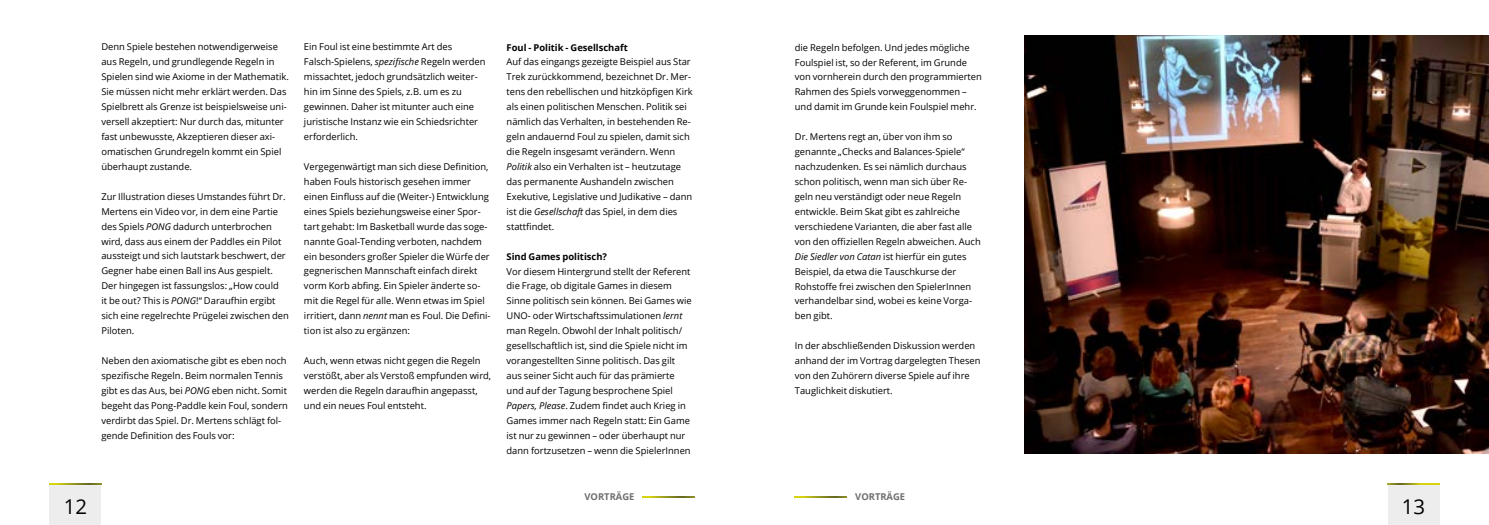
<style>
.page{position:relative;width:1489px;height:525px;background:#fff}
.page>*{position:absolute;margin:0;border:0;box-sizing:border-box;transform-origin:0 0}
.t1{font:20.38px "Open Sans";color:#000}
.t2{font:9.38px/14.9px "Open Sans";color:#000}
.t3{font:700 9.38px "Open Sans";color:#000}
.t4{font:700 9.38px "Open Sans";color:#706f6f}
.s1{font-style:italic}
</style>
<div class="page">
<img style="left:1024px;top:35px;width:464px;height:418px">
<div style="left:1387px;top:483px;width:52px;height:41px;background:#ededed"></div>
<div style="left:49px;top:483px;width:52px;height:41px;background:#ededed"></div>
<svg style="left:1387px;top:483px;width:52px;height:1px"></svg>
<svg style="left:49px;top:483px;width:52px;height:1px"></svg>
<svg style="left:794px;top:496px;width:52px;height:1px"></svg>
<svg style="left:642px;top:496px;width:52px;height:1px"></svg>
<p class="t2" style="left:101px;top:39px;width:189px">Denn Spiele bestehen notwendigerweise aus Regeln, und grundlegende Regeln in Spielen sind wie Axiome in der Mathematik.<br>Sie müssen nicht mehr erklärt werden. Das Spielbrett als Grenze ist beispielsweise uni&shy;versell akzeptiert: Nur durch das, mitunter fast unbewusste, Akzeptieren dieser axi&shy;omatischen Grundregeln kommt ein Spiel überhaupt zustande.</p>
<p class="t2" style="left:101px;top:188px;width:189px">Zur Illustration dieses Umstandes führt Dr.<br>Mertens ein Video vor, in dem eine Partie des Spiels <span class="s1">PONG</span> dadurch unterbrochen wird, dass aus einem der Paddles ein Pilot aussteigt und sich lautstark beschwert, der Gegner habe einen Ball ins Aus gespielt.<br>Der hingegen ist fassungslos: „How could<br>it be out? This is <span class="s1">PONG</span>!“ Daraufhin ergibt sich eine regelrechte Prügelei zwischen den Piloten.</p>
<p class="t2" style="left:101px;top:352px;width:188px">Neben den axiomatische gibt es eben noch spezifische Regeln. Beim normalen Tennis gibt es das Aus, bei <span class="s1">PONG</span> eben nicht. Somit begeht das Pong-Paddle kein Foul, sondern verdirbt das Spiel. Dr. Mertens schlägt fol&shy;gende Definition des Fouls vor:</p>
<p class="t2" style="left:304px;top:39px;width:183px">Ein Foul ist eine bestimmte Art des Falsch-Spielens, <span class="s1">spezifische</span> Regeln werden missachtet, jedoch grundsätzlich weiter&shy;hin im Sinne des Spiels, z.B. um es zu gewinnen. Daher ist mitunter auch eine juristische Instanz wie ein Schiedsrichter erforderlich.</p>
<p class="t2" style="left:304px;top:159px;width:188px">Vergegenwärtigt man sich diese Definition, haben Fouls historisch gesehen immer einen Einfluss auf die (Weiter-) Entwicklung eines Spiels beziehungsweise einer Spor&shy;tart gehabt: Im Basketball wurde das soge&shy;nannte Goal-Tending verboten, nachdem ein besonders großer Spieler die Würfe der gegnerischen Mannschaft einfach direkt vorm Korb abfing. Ein Spieler änderte so&shy;mit die Regel für alle. Wenn etwas im Spiel irritiert, dann <span class="s1">nennt</span> man es Foul. Die Defini&shy;tion ist also zu ergänzen:</p>
<p class="t2" style="left:304px;top:353px;width:189px">Auch, wenn etwas nicht gegen die Regeln verstößt, aber als Verstoß empfunden wird, werden die Regeln daraufhin angepasst, und ein neues Foul entsteht.</p>
<p class="t3" style="left:506px;top:40px;width:123px">Foul - Politik - Gesellschaft</p>
<p class="t2" style="left:506px;top:54px;width:188px">Auf das eingangs gezeigte Beispiel aus Star Trek zurückkommend, bezeichnet Dr. Mer&shy;tens den rebellischen und hitzköpfigen Kirk als einen politischen Menschen. Politik sei nämlich das Verhalten, in bestehenden Re&shy;geln andauernd Foul zu spielen, damit sich die Regeln insgesamt verändern. Wenn <span class="s1">Politik</span> also ein Verhalten ist – heutzutage das permanente Aushandeln zwischen Exekutive, Legislative und Judikative – dann ist die <span class="s1">Gesellschaft</span> das Spiel, in dem dies stattfindet.</p>
<p class="t3" style="left:506px;top:249px;width:102px">Sind Games politisch?</p>
<p class="t2" style="left:506px;top:263px;width:187px">Vor diesem Hintergrund stellt der Referent die Frage, ob digitale Games in diesem Sinne politisch sein können. Bei Games wie UNO- oder Wirtschaftssimulationen <span class="s1">lernt </span>man Regeln. Obwohl der Inhalt politisch/ gesellschaftlich ist, sind die Spiele nicht im vorangestellten Sinne politisch. Das gilt aus seiner Sicht auch für das prämierte und auf der Tagung besprochene Spiel <span class="s1">Papers, Please</span>. Zudem findet auch Krieg in Games immer nach Regeln statt: Ein Game ist nur zu gewinnen – oder überhaupt nur dann fortzusetzen – wenn die SpielerInnen</p>
<p class="t2" style="left:794px;top:39px;width:189px">die Regeln befolgen. Und jedes mögliche Foulspiel ist, so der Referent, im Grunde von vornherein durch den programmierten Rahmen des Spiels vorweggenommen – und damit im Grunde kein Foulspiel mehr.</p>
<p class="t2" style="left:794px;top:129px;width:187px">Dr. Mertens regt an, über von ihm so genannte „Checks and Balances-Spiele“ nachzudenken. Es sei nämlich durchaus schon politisch, wenn man sich über Re&shy;geln neu verständigt oder neue Regeln entwickle. Beim Skat gibt es zahlreiche verschiedene Varianten, die aber fast alle von den offiziellen Regeln abweichen. Auch <span class="s1">Die Siedler von Catan</span> ist hierfür ein gutes Beispiel, da etwa die Tauschkurse der Rohstoffe frei zwischen den SpielerInnen verhandelbar sind, wobei es keine Vorga&shy;ben gibt.</p>
<p class="t2" style="left:794px;top:338px;width:187px">In der abschließenden Diskussion werden anhand der im Vortrag dargelegten Thesen von den Zuhörern diverse Spiele auf ihre Tauglichkeit diskutiert.</p>
<p class="t4" style="left:584px;top:489px;width:51px">VORTRÄGE</p>
<p class="t4" style="left:855px;top:489px;width:51px">VORTRÄGE</p>
<h1 class="t1" style="left:64px;top:492px;width:25px">12</h1>
<h1 class="t1" style="left:1401px;top:492px;width:25px">13</h1>
</div>
